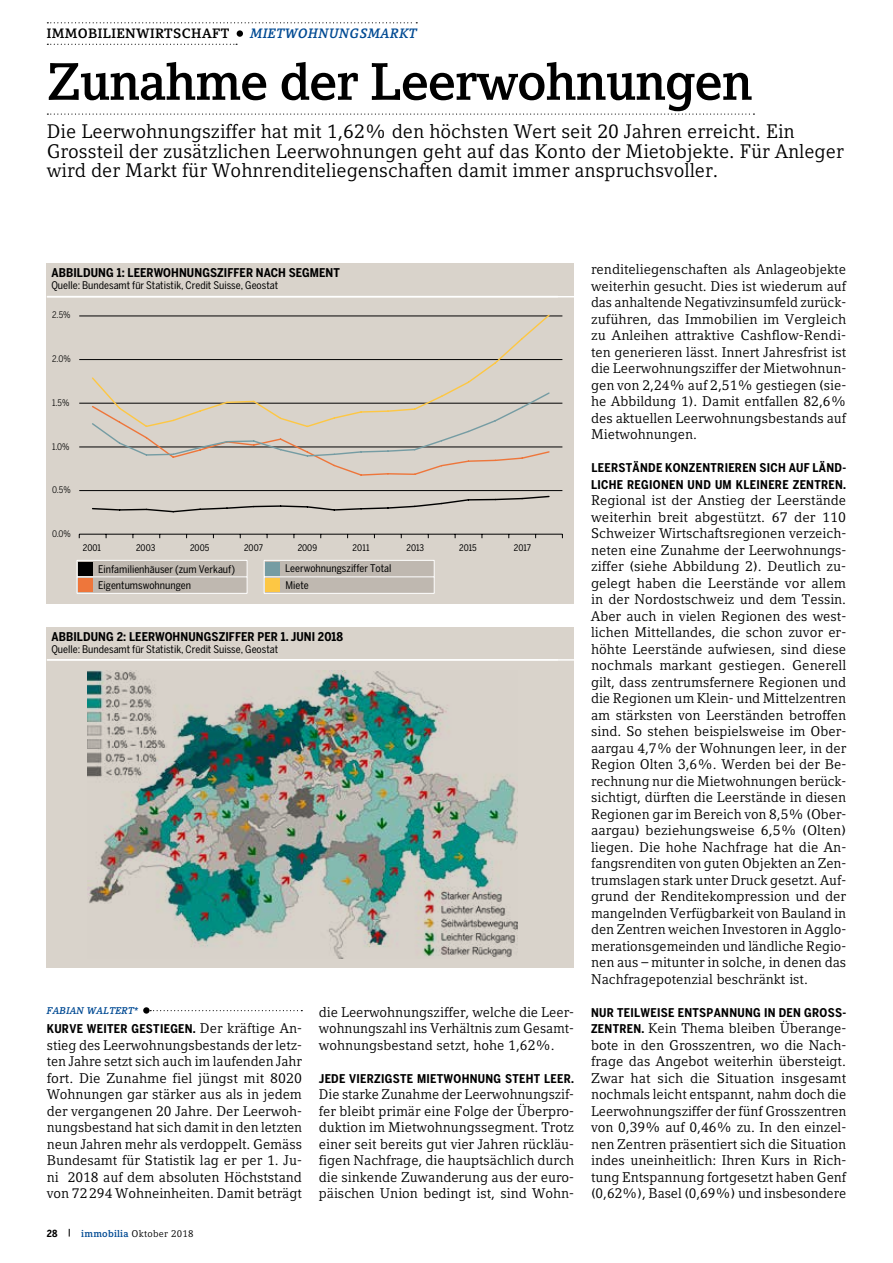
<style>
.page{position:relative;width:893px;height:1263px;background:#fff}
.page>*{position:absolute;margin:0;border:0;box-sizing:border-box;transform-origin:0 0}
.t1{font:700 52.05px "Compatil Letter LT Pro";letter-spacing:-.025em;color:#000}
.t2{font:19.5px/19.5px "Compatil Letter LT Pro";color:#000}
.t3{font:13.95px/16.5px "Compatil Letter LT Pro";color:#000;text-align:justify}
.t4{font:700 13.5px "Compatil Letter LT Pro";letter-spacing:.025em;color:#000}
.t5{font:italic 700 13.5px "Compatil Letter LT Pro";letter-spacing:.025em;color:#004a93}
.t6{font:700 12px/16.5px "Benton Sans Cond";letter-spacing:.025em;color:#000}
.t7{font:10.5px "Benton Sans Cond";color:#000}
.t8{font:9.75px "Compatil Letter LT Pro";letter-spacing:.025em;color:#000}
.t9{font:italic 700 9.75px "Compatil Letter LT Pro";letter-spacing:.005em;color:#004a93}
.t10{font:9px "Benton Sans Cond";color:#000}
.t11{font:9px "Benton Sans Cond";color:#000}
.s1{font-family:"Compatil Letter LT Pro";font-weight:400;font-size:13.95px}
.s2{font-family:"Benton Sans Cond";font-weight:700}
.s3{font-weight:700}
.s4{font-weight:700;color:#004a93}
.s5{font-family:"Benton Sans Cond";font-weight:700;font-size:12px}
</style>
<div class="page">
<svg style="left:47px;top:22px;width:370px;height:1px"></svg>
<svg style="left:47px;top:44px;width:190px;height:1px"></svg>
<div style="left:237px;top:30px;width:6px;height:7px;background:#000;border-radius:50%"></div>
<svg style="left:150px;top:1010px;width:152px;height:1px"></svg>
<svg style="left:143px;top:1007px;width:7px;height:7px"></svg>
<svg style="left:47px;top:114px;width:707px;height:1px"></svg>
<div style="left:47px;top:627px;width:527px;height:340px;background:#d9d3cb"></div>
<hr style="left:47px;top:659px;width:527px;height:2px;background:#fff">
<img style="left:87px;top:670px;width:431px;height:288px">
<div style="left:47px;top:264px;width:527px;height:340px;background:#d9d3cb"></div>
<hr style="left:47px;top:296px;width:527px;height:1px;background:#fff">
<svg style="left:77px;top:560px;width:171px;height:33px;background:#c3bcb5"></svg>
<hr style="left:77px;top:593px;width:170px;height:1px;background:#fff">
<svg style="left:264px;top:560px;width:171px;height:33px;background:#c3bdb5"></svg>
<hr style="left:264px;top:593px;width:170px;height:1px;background:#fff">
<div style="left:78px;top:562px;width:15px;height:13px;background:#000"></div>
<div style="left:265px;top:562px;width:15px;height:13px;background:#759ca3"></div>
<div style="left:78px;top:578px;width:15px;height:14px;background:#ee763b"></div>
<div style="left:265px;top:578px;width:15px;height:14px;background:#fdc744"></div>
<hr style="left:79px;top:316px;width:483px;height:1px;background:#020203">
<hr style="left:79px;top:359px;width:483px;height:1px;background:#020203">
<hr style="left:79px;top:403px;width:483px;height:1px;background:#020203">
<hr style="left:79px;top:447px;width:483px;height:1px;background:#020203">
<hr style="left:79px;top:490px;width:483px;height:1px;background:#020203">
<hr style="left:79px;top:534px;width:483px;height:1px;background:#020203">
<svg style="left:91px;top:314px;width:460px;height:77px"></svg>
<svg style="left:92px;top:495px;width:458px;height:18px"></svg>
<svg style="left:91px;top:391px;width:460px;height:85px"></svg>
<p class="t4" style="left:47px;top:26px;width:184px">IMMOBILIENWIRTSCHAFT</p>
<p class="t5" style="left:250px;top:26px;width:168px">MIETWOHNUNGSMARKT</p>
<h1 class="t1" style="left:47px;top:51px;width:707px">Zunahme der Leerwohnungen</h1>
<p class="t2" style="left:47px;top:122px;width:798px">Die Leerwohnungsziffer hat mit 1,62% den höchsten Wert seit 20 Jahren erreicht. Ein<br>Grossteil der zusätzlichen Leerwohnungen geht auf das Konto der Mietobjekte. Für Anleger wird der Markt für Wohnrenditeliegenschaften damit immer anspruchsvoller.</p>
<p class="t6" style="left:51px;top:265px;width:290px">ABBILDUNG 1: LEERWOHNUNGSZIFFER NACH SEGMENT</p>
<p class="t7" style="left:51px;top:279px;width:228px">Quelle: Bundesamt für Statistik, Credit Suisse, Geostat</p>
<p class="t11" style="left:52px;top:309px;width:20px">2.5%</p>
<p class="t11" style="left:52px;top:353px;width:20px">2.0%</p>
<p class="t11" style="left:52px;top:397px;width:19px">1.5%</p>
<p class="t11" style="left:52px;top:441px;width:19px">1.0%</p>
<p class="t11" style="left:52px;top:485px;width:20px">0.5%</p>
<p class="t11" style="left:52px;top:529px;width:20px">0.0%</p>
<p class="t10" style="left:83px;top:543px;width:20px">2001</p>
<p class="t10" style="left:136px;top:543px;width:21px">2003</p>
<p class="t7" style="left:98px;top:563px;width:138px">Einfamilienhäuser (zum Verkauf)</p>
<p class="t7" style="left:285px;top:562px;width:108px">Leerwohnungsziffer Total</p>
<p class="t7" style="left:98px;top:579px;width:94px">Eigentumswohnungen</p>
<p class="t7" style="left:285px;top:579px;width:25px">Miete</p>
<p class="t10" style="left:190px;top:543px;width:21px">2005</p>
<p class="t10" style="left:244px;top:543px;width:20px">2007</p>
<p class="t10" style="left:298px;top:543px;width:21px">2009</p>
<p class="t10" style="left:352px;top:543px;width:19px">2011</p>
<p class="t10" style="left:406px;top:543px;width:19px">2013</p>
<p class="t10" style="left:459px;top:543px;width:19px">2015</p>
<p class="t10" style="left:514px;top:543px;width:19px">2017</p>
<p class="t6" style="left:51px;top:628px;width:293px">ABBILDUNG 2: LEERWOHNUNGSZIFFER PER 1. JUNI 2018</p>
<p class="t7" style="left:51px;top:643px;width:228px">Quelle: Bundesamt für Statistik, Credit Suisse, Geostat</p>
<p class="t9" style="left:47px;top:1004px;width:93px">FABIAN WALTERT*</p>
<p class="t6" style="left:47px;top:1021px;width:257px">KURVE WEITER GESTIEGEN. <span class="s1">Der kräftige An-</span></p>
<p class="t3" style="left:47px;top:1037px;width:257px">stieg des Leerwohnungsbestands der letz&shy;ten Jahre setzt sich auch im laufenden Jahr fort. Die Zunahme fiel jüngst mit 8020<br>Wohnungen gar stärker aus als in jedem der vergangenen 20 Jahre. Der Leerwoh&shy;nungsbestand hat sich damit in den letzten neun Jahren mehr als verdoppelt. Gemäss Bundesamt für Statistik lag er per 1. Ju&shy;ni 2018 auf dem absoluten Höchststand von 72294 Wohneinheiten. Damit beträgt</p>
<p class="t8" style="left:47px;top:1227px;width:148px"><span class="s2">28</span> <span class="s3">|</span> <span class="s4">immobilia</span> Oktober 2018</p>
<p class="t3" style="left:319px;top:1004px;width:257px">die Leerwohnungsziffer, welche die Leer&shy;wohnungszahl ins Verhältnis zum Gesamt&shy;wohnungsbestand setzt, hohe 1,62%.</p>
<p class="t6" style="left:319px;top:1070px;width:257px">JEDE VIERZIGSTE MIETWOHNUNG STEHT LEER.</p>
<p class="t3" style="left:319px;top:1086px;width:257px">Die starke Zunahme der Leerwohnungszif&shy;fer bleibt primär eine Folge der Überpro&shy;duktion im Mietwohnungssegment. Trotz einer seit bereits gut vier Jahren rückläu&shy;figen Nachfrage, die hauptsächlich durch die sinkende Zuwanderung aus der euro&shy;päischen Union bedingt ist, sind Wohn-</p>
<p class="t3" style="left:591px;top:261px;width:257px">renditeliegenschaften als Anlageobjekte weiterhin gesucht. Dies ist wiederum auf das anhaltende Negativzinsumfeld zurück&shy;zuführen, das Immobilien im Vergleich zu Anleihen attraktive Cashflow-Rendi&shy;ten generieren lässt. Innert Jahresfrist ist die Leerwohnungsziffer der Mietwohnun&shy;gen von 2,24% auf 2,51% gestiegen (sie&shy;he Abbildung 1). Damit entfallen 82,6% des aktuellen Leerwohnungsbestands auf Mietwohnungen.</p>
<p class="t6" style="left:591px;top:460px;width:257px">LEERSTÄNDE KONZENTRIEREN SICH AUF LÄND-<br>LICHE REGIONEN UND UM KLEINERE ZENTREN.</p>
<p class="t3" style="left:591px;top:492px;width:257px">Regional ist der Anstieg der Leerstände weiterhin breit abgestützt. 67 der 110<br>Schweizer Wirtschaftsregionen verzeich&shy;neten eine Zunahme der Leerwohnungs&shy;ziffer (siehe Abbildung 2). Deutlich zu&shy;gelegt haben die Leerstände vor allem in der Nordostschweiz und dem Tessin.<br>Aber auch in vielen Regionen des west&shy;lichen Mittellandes, die schon zuvor er&shy;höhte Leerstände aufwiesen, sind diese nochmals markant gestiegen. Generell gilt, dass zentrumsfernere Regionen und die Regionen um Klein- und Mittelzentren am stärksten von Leerständen betroffen sind. So stehen beispielsweise im Ober&shy;aargau 4,7% der Wohnungen leer, in der Region Olten 3,6%. Werden bei der Be&shy;rechnung nur die Mietwohnungen berück&shy;sichtigt, dürften die Leerstände in diesen Regionen gar im Bereich von 8,5% (Ober&shy;aargau) beziehungsweise 6,5% (Olten) liegen. Die hohe Nachfrage hat die An&shy;fangsrenditen von guten Objekten an Zen&shy;trumslagen stark unter Druck gesetzt. Auf&shy;grund der Renditekompression und der mangelnden Verfügbarkeit von Bauland in den Zentren weichen Investoren in Agglo&shy;merationsgemeinden und ländliche Regio&shy;nen aus – mitunter in solche, in denen das Nachfragepotenzial beschränkt ist.</p>
<p class="t6" style="left:591px;top:1004px;width:256px">NUR TEILWEISE ENTSPANNUNG IN DEN GROSS-</p>
<p class="t3" style="left:591px;top:1020px;width:257px"><span class="s5">ZENTREN.</span> Kein Thema bleiben Überange&shy;bote in den Grosszentren, wo die Nach&shy;frage das Angebot weiterhin übersteigt.<br>Zwar hat sich die Situation insgesamt nochmals leicht entspannt, nahm doch die Leerwohnungsziffer der fünf Grosszentren von 0,39% auf 0,46% zu. In den einzel&shy;nen Zentren präsentiert sich die Situation indes uneinheitlich: Ihren Kurs in Rich&shy;tung Entspannung fortgesetzt haben Genf (0,62%), Basel (0,69%) und insbesondere</p>
</div>
